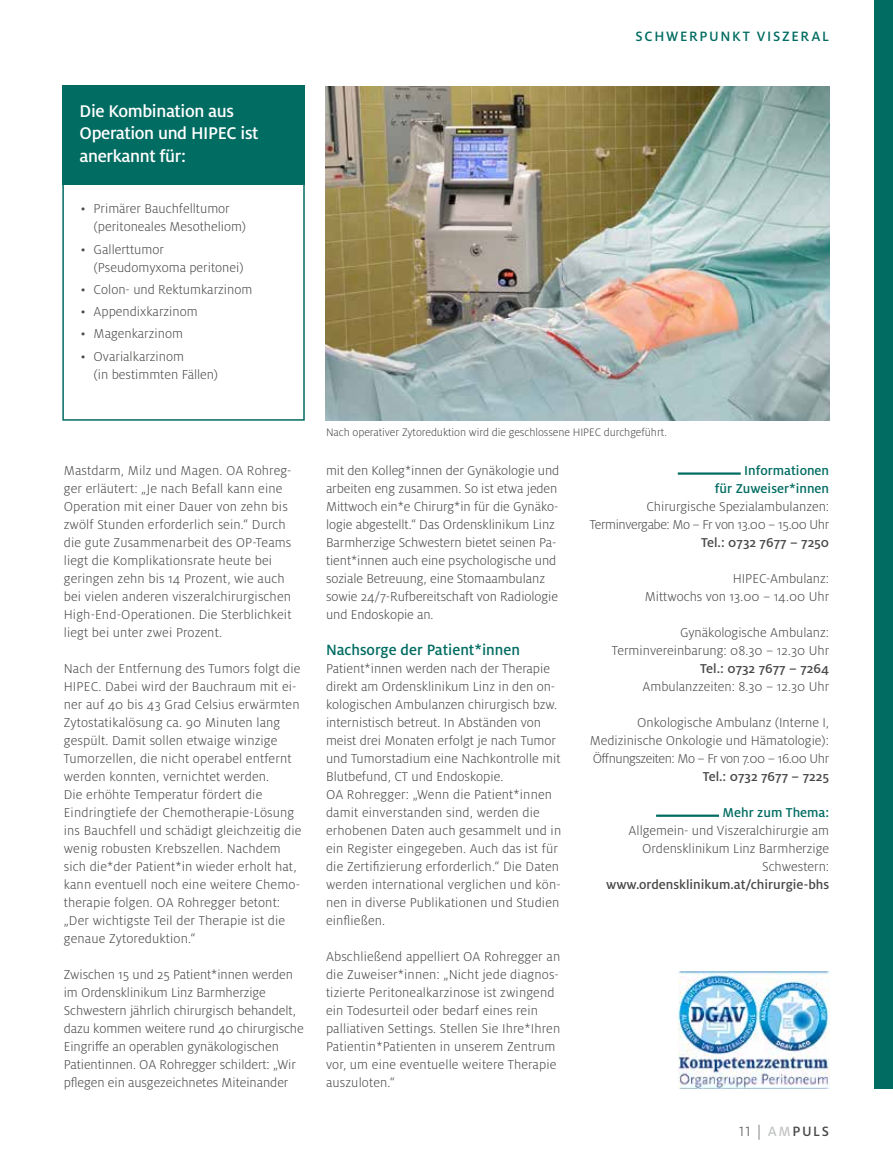
<style>
.page{position:relative;width:893px;height:1174px;background:#fff}
.page>*{position:absolute;margin:0;border:0;box-sizing:border-box;transform-origin:0 0}
.t1{font:500 18.75px/22.5px "Milo OT";letter-spacing:-.02em;color:#fff}
.t2{font:500 16.5px "Milo OT";color:#006c62}
.t3{font:500 15px "Milo OT";letter-spacing:.115em;color:#006c62}
.t4{font:500 15px "Milo OT";letter-spacing:.11em;color:#494948}
.t5{font:300 14.25px/18px "Milo OT";color:#494948}
.t6{font:500 14.25px "Milo OT";color:#494948}
.t7{font:500 14.25px/18px "Milo OT";color:#006c62;text-align:right}
.t8{font:300 12px "Milo OT";letter-spacing:-.005em;color:#494948}
.s1{font-weight:300}
.s2{color:#c5c6c6}
</style>
<div class="page">
<img style="left:325px;top:86px;width:504px;height:335px">
<div style="left:875px;top:0;width:18px;height:1089px;background:#006c62"></div>
<hr style="left:678px;top:472px;width:63px;height:3px;background:#006c62">
<hr style="left:656px;top:814px;width:63px;height:3px;background:#006c62">
<div style="left:62px;top:183px;width:243px;height:238px;border:2px solid #006c62"></div>
<div style="left:63px;top:85px;width:242px;height:99px;background:#006c62"></div>
<img style="left:679px;top:971px;width:150px;height:117px">
<p class="t3" style="left:635px;top:28px;width:195px">SCHWERPUNKT VISZERAL</p>
<h1 class="t1" style="left:80px;top:100px;width:181px">Die Kombination aus<br>Operation und HIPEC ist anerkannt für:</h1>
<p class="t5" style="left:94px;top:200px;width:154px;text-indent:-13px">• Primärer Bauchfelltumor (peritoneales Mesotheliom)</p>
<p class="t5" style="left:94px;top:240px;width:152px;text-indent:-13px">• Gallerttumor (Pseudomyxoma peritonei)</p>
<p class="t5" style="left:81px;top:280px;width:173px">• Colon- und Rektumkarzinom</p>
<p class="t5" style="left:81px;top:303px;width:118px">• Appendixkarzinom</p>
<p class="t5" style="left:81px;top:325px;width:104px">• Magenkarzinom</p>
<p class="t5" style="left:94px;top:347px;width:126px;text-indent:-13px">• Ovarialkarzinom<br>(in bestimmten Fällen)</p>
<p class="t5" style="left:64px;top:461px;width:229px">Mastdarm, Milz und Magen. OA Rohreg&shy;ger erläutert: „Je nach Befall kann eine Operation mit einer Dauer von zehn bis zwölf Stunden erforderlich sein.“ Durch die gute Zusammenarbeit des OP-Teams liegt die Komplikationsrate heute bei geringen zehn bis 14 Prozent, wie auch bei vielen anderen viszeralchirurgischen High-End-Operationen. Die Sterblichkeit liegt bei unter zwei Prozent.</p>
<p class="t5" style="left:64px;top:659px;width:239px">Nach der Entfernung des Tumors folgt die HIPEC. Dabei wird der Bauchraum mit ei&shy;ner auf 40 bis 43 Grad Celsius erwärmten Zytostatikalösung ca. 90 Minuten lang gespült. Damit sollen etwaige winzige Tumorzellen, die nicht operabel entfernt werden konnten, vernichtet werden.<br>Die erhöhte Temperatur fördert die Eindringtiefe der Chemotherapie-Lösung ins Bauchfell und schädigt gleichzeitig die wenig robusten Krebszellen. Nachdem sich die*der Patient*in wieder erholt hat, kann eventuell noch eine weitere Chemo&shy;therapie folgen. OA Rohregger betont: „Der wichtigste Teil der Therapie ist die genaue Zytoreduktion.“</p>
<p class="t5" style="left:64px;top:965px;width:241px">Zwischen 15 und 25 Patient*innen werden im Ordensklinikum Linz Barmherzige Schwestern jährlich chirurgisch behandelt, dazu kommen weitere rund 40 chirurgische Eingriffe an operablen gynäkologischen Patientinnen. OA Rohregger schildert: „Wir pflegen ein ausgezeichnetes Miteinander</p>
<p class="t8" style="left:326px;top:425px;width:342px">Nach operativer Zytoreduktion wird die geschlossene HIPEC durchgeführt.</p>
<p class="t5" style="left:326px;top:461px;width:235px">mit den Kolleg*innen der Gynäkologie und arbeiten eng zusammen. So ist etwa jeden Mittwoch ein*e Chirurg*in für die Gynäko&shy;logie abgestellt.“ Das Ordensklinikum Linz Barmherzige Schwestern bietet seinen Pa&shy;tient*innen auch eine psychologische und soziale Betreuung, eine Stomaambulanz sowie 24/7-Rufbereitschaft von Radiologie und Endoskopie an.</p>
<p class="t2" style="left:326px;top:640px;width:195px">Nachsorge der Patient*innen</p>
<p class="t5" style="left:326px;top:659px;width:237px">Patient*innen werden nach der Therapie direkt am Ordensklinikum Linz in den on&shy;kologischen Ambulanzen chirurgisch bzw. internistisch betreut. In Abständen von meist drei Monaten erfolgt je nach Tumor und Tumorstadium eine Nachkontrolle mit Blutbefund, CT und Endoskopie.<br>OA Rohregger: „Wenn die Patient*innen damit einverstanden sind, werden die erhobenen Daten auch gesammelt und in ein Register eingegeben. Auch das ist für die Zertifizierung erforderlich.“ Die Daten werden international verglichen und kön&shy;nen in diverse Publikationen und Studien einfließen.</p>
<p class="t5" style="left:326px;top:947px;width:236px">Abschließend appelliert OA Rohregger an die Zuweiser*innen: „Nicht jede diagnos&shy;tizierte Peritonealkarzinose ist zwingend ein Todesurteil oder bedarf eines rein palliativen Settings. Stellen Sie Ihre*Ihren Patientin*Patienten in unserem Zentrum vor, um eine eventuelle weitere Therapie auszuloten.“</p>
<p class="t7" style="left:715px;top:461px;width:116px">Informationen<br>für Zuweiser*innen</p>
<p class="t5" style="left:590px;top:497px;width:241px;text-align:right">Chirurgische Spezialambulanzen:<br>Terminvergabe: Mo – Fr von 13.00 – 15.00 Uhr</p>
<p class="t6" style="left:701px;top:534px;width:130px">Tel.: 0732 7677 – 7250</p>
<p class="t5" style="left:645px;top:569px;width:186px;text-align:right">HIPEC-Ambulanz:<br>Mittwochs von 13.00 – 14.00 Uhr</p>
<p class="t5" style="left:612px;top:623px;width:219px;text-align:right">Gynäkologische Ambulanz:<br>Terminvereinbarung: 08.30 – 12.30 Uhr</p>
<p class="t6" style="left:700px;top:660px;width:130px">Tel.: 0732 7677 – 7264</p>
<p class="t5" style="left:642px;top:677px;width:188px">Ambulanzzeiten: 8.30 – 12.30 Uhr</p>
<p class="t5" style="left:590px;top:713px;width:241px;text-align:justify;text-indent:48px">Onkologische Ambulanz (Interne I, Medizinische Onkologie und Hämatologie):<br>Öffnungszeiten: Mo – Fr von 7.00 – 16.00 Uhr</p>
<p class="t6" style="left:703px;top:768px;width:128px">Tel.: 0732 7677 – 7225</p>
<p class="t7" style="left:722px;top:803px;width:108px">Mehr zum Thema:</p>
<p class="t5" style="left:629px;top:821px;width:202px;text-align:right">Allgemein- und Viszeralchirurgie am<br>Ordensklinikum Linz Barmherzige<br>Schwestern:</p>
<p class="t6" style="left:606px;top:876px;width:225px">www.ordensklinikum.at/chirurgie-bhs</p>
<p class="t4" style="left:739px;top:1122px;width:91px"><span class="s1">11 |</span> <span class="s2">AM</span>PULS</p>
</div>
